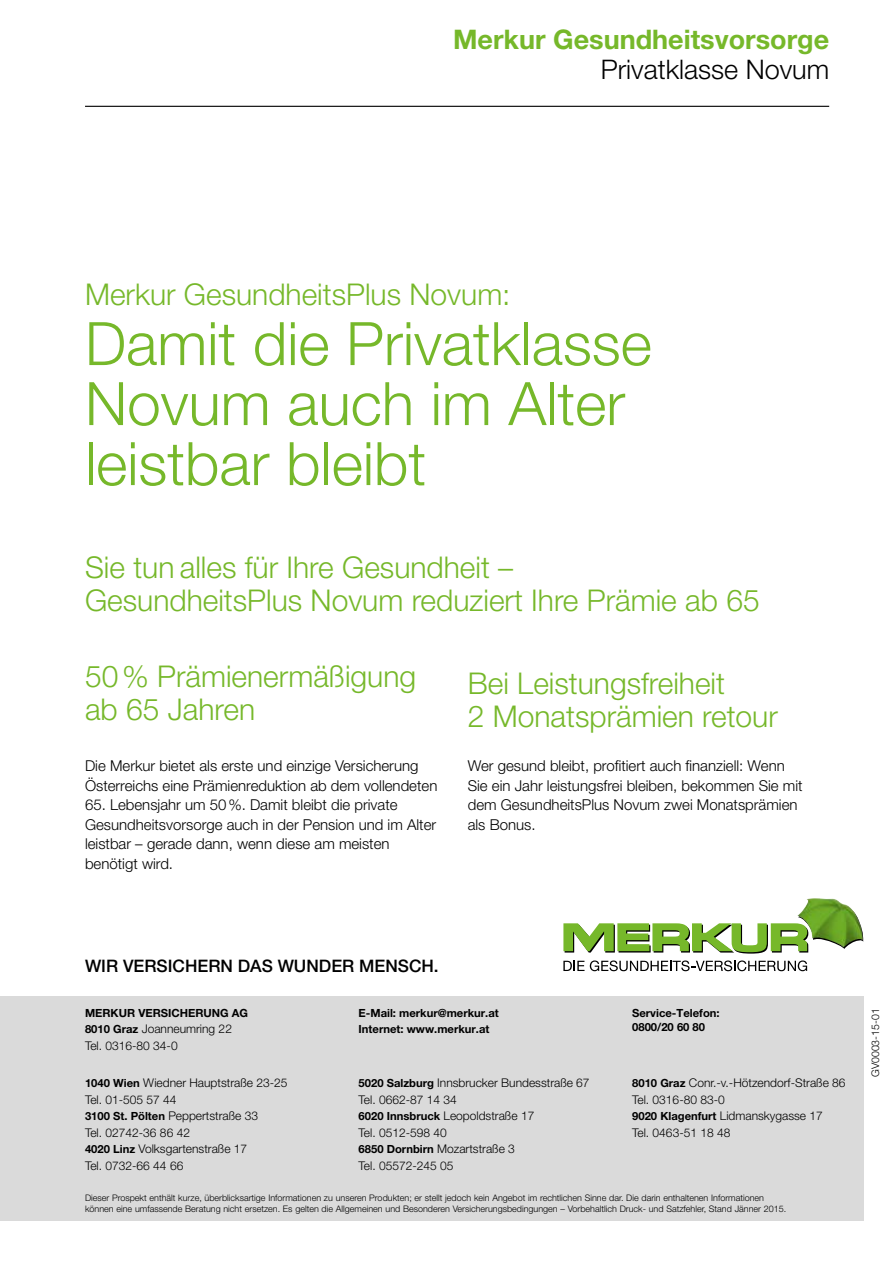
<style>
.page{position:relative;width:893px;height:1263px;background:#fff}
.page>*{position:absolute;margin:0;border:0;box-sizing:border-box;transform-origin:0 0}
.t1{font:300 60px/60px "Helvetica Neue LT Pro";color:#76b82a}
.t2{font:300 30px/33px "Helvetica Neue LT Pro";color:#76b82a}
.t3{font:700 27px "Helvetica Neue LT Pro";color:#76b82a}
.t4{font:300 27px "Helvetica Neue LT Pro";color:#000}
.t5{font:500 17.25px "Helvetica Neue LT Pro";color:#000}
.t6{font:300 15px/19.5px "Helvetica Neue LT Pro";color:#000}
.t7{font:300 12px/16.5px "Helvetica Neue LT Pro";color:#000}
.t8{font:700 11.25px/16.5px "Helvetica Neue LT Pro";color:#000}
.t9{font:300 10.5px "Helvetica Neue LT Pro";color:#000}
.t10{font:300 9px/10.5px "Helvetica Neue LT Pro";color:#000}
.s1{font-weight:700;font-size:11.25px}
</style>
<div class="page">
<hr style="left:85px;top:106px;width:744px;height:1px;background:#000">
<div style="left:0;top:996px;width:863px;height:224px;background:#dadada"></div>
<img style="left:808px;top:898px;width:26px;height:1px">
<svg style="left:563px;top:961px;width:21px;height:10px"></svg>
<svg style="left:590px;top:960px;width:217px;height:11px"></svg>
<svg style="left:563px;top:899px;width:300px;height:54px"></svg>
<h3 class="t3" style="left:453px;top:23px;width:378px">Merkur Gesundheitsvorsorge</h3>
<h3 class="t4" style="left:601px;top:53px;width:230px">Privatklasse Novum</h3>
<h2 class="t2" style="left:85px;top:277px;width:427px">Merkur GesundheitsPlus Novum:</h2>
<h1 class="t1" style="left:85px;top:312px;width:568px">Damit die Privatklasse<br>Novum auch im Alter leistbar bleibt</h1>
<h2 class="t2" style="left:85px;top:550px;width:676px">Sie tun alles für Ihre Gesundheit –<br>GesundheitsPlus Novum reduziert Ihre Prämie ab 65</h2>
<h2 class="t2" style="left:85px;top:659px;width:333px">50% Prämienermäßigung ab 65 Jahren</h2>
<p class="t6" style="left:85px;top:756px;width:354px">Die Merkur bietet als erste und einzige Versicherung<br>Österreichs eine Prämienreduktion ab dem vollendeten</p>
<p class="t6" style="left:85px;top:795px;width:353px">65. Lebensjahr um 50%. Damit bleibt die private Gesundheitsvorsorge auch in der Pension und im Alter leistbar – gerade dann, wenn diese am meisten benötigt wird.</p>
<h2 class="t2" style="left:468px;top:666px;width:312px">Bei Leistungsfreiheit<br>2 Monatsprämien retour</h2>
<p class="t6" style="left:468px;top:756px;width:336px">Wer gesund bleibt, profitiert auch finanziell: Wenn Sie ein Jahr leistungsfrei bleiben, bekommen Sie mit dem GesundheitsPlus Novum zwei Monatsprämien als Bonus.</p>
<h3 class="t5" style="left:85px;top:956px;width:355px">WIR VERSICHERN DAS WUNDER MENSCH.</h3>
<p class="t8" style="left:85px;top:1004px;width:165px">MERKUR VERSICHERUNG AG</p>
<p class="t7" style="left:85px;top:1020px;width:148px"><span class="s1">8010 Graz</span> Joanneumring 22<br>Tel. 0316-80 34-0</p>
<p class="t8" style="left:359px;top:1004px;width:142px">E-Mail: merkur@merkur.at<br>Internet: www.merkur.at</p>
<p class="t8" style="left:632px;top:1005px;width:89px;line-height:14.2px">Service-Telefon:<br>0800/20 60 80</p>
<p class="t7" style="left:85px;top:1074px;width:204px"><span class="s1">1040 Wien</span> Wiedner Hauptstraße 23-25<br>Tel. 01-505 57 44<br><span class="s1">3100 St. Pölten</span> Peppertstraße 33<br>Tel. 02742-36 86 42<br><span class="s1">4020 Linz</span> Volksgartenstraße 17<br>Tel. 0732-66 44 66</p>
<p class="t7" style="left:359px;top:1074px;width:233px"><span class="s1">5020 Salzburg</span> Innsbrucker Bundesstraße 67<br>Tel. 0662-87 14 34<br><span class="s1">6020 Innsbruck</span> Leopoldstraße 17<br>Tel. 0512-598 40<br><span class="s1">6850 Dornbirn</span> Mozartstraße 3<br>Tel. 05572-245 05</p>
<p class="t7" style="left:632px;top:1074px;width:215px"><span class="s1">8010 Graz</span> Conr.-v.-Hötzendorf-Straße 86<br>Tel. 0316-80 83-0<br><span class="s1">9020 Klagenfurt</span> Lidmanskygasse 17<br>Tel. 0463-51 18 48</p>
<p class="t10" style="left:85px;top:1193px;width:703px">Dieser Prospekt enthält kurze, überblicksartige Informationen zu unseren Produkten; er stellt jedoch kein Angebot im rechtlichen Sinne dar. Die darin enthaltenen Informationen können eine umfassende Beratung nicht ersetzen. Es gelten die Allgemeinen und Besonderen Versicherungsbedingungen – Vorbehaltlich Druck- und Satzfehler, Stand Jänner 2015.</p>
<p class="t9" style="left:869px;top:1077px;width:70px;rotate:-90deg">GV0003-15-01</p>
</div>
